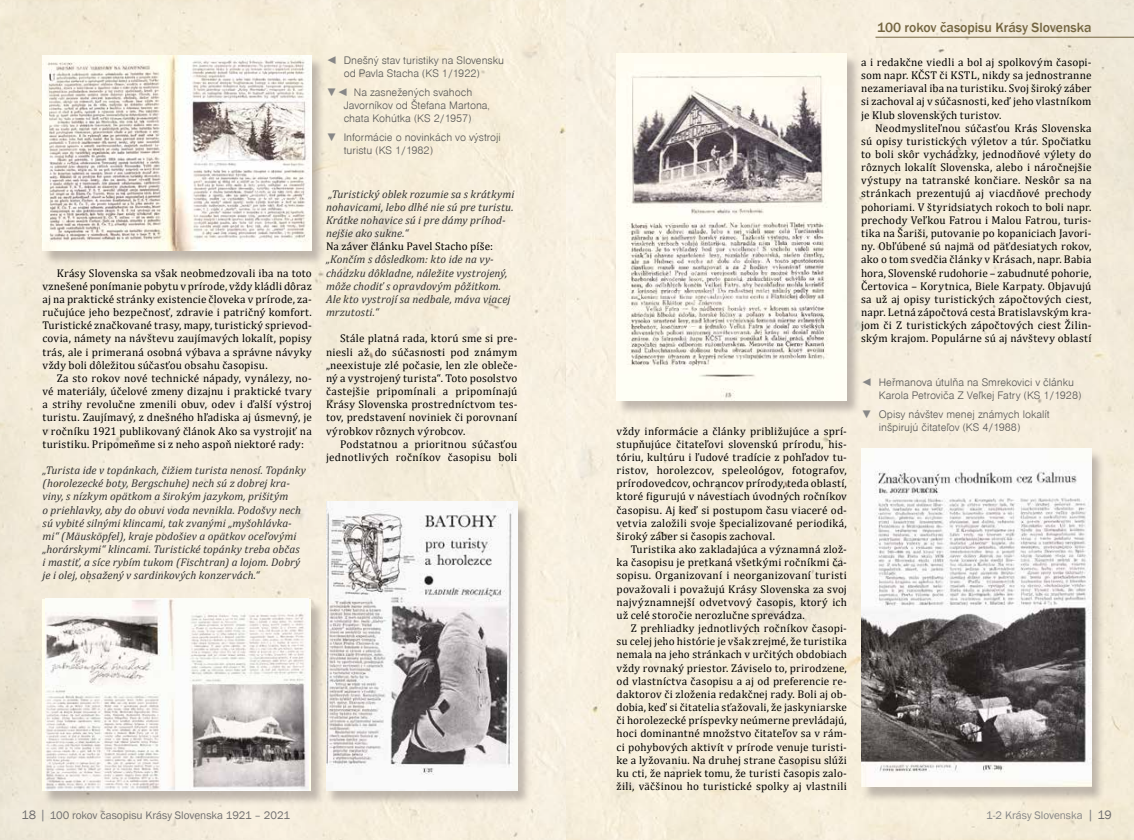
<style>
.page{position:relative;width:1134px;height:840px;background:#f6eddc}
.page>*{position:absolute;margin:0;border:0;box-sizing:border-box;transform-origin:0 0}
.t1{font:500 13.75px "Franklin Gothic";color:#746642}
.t2{font:11.25px/13.1px "Cambria";letter-spacing:.02em;color:#000;text-align:justify}
.t3{font:italic 11.25px/13.1px "Cambria";letter-spacing:.005em;color:#333332}
.t4{font:300 11.25px/13.1px "Nimbus Sans DEE";color:#575756}
.t5{font:11.25px "Franklin Gothic";color:#706f6f}
.t6{font:11.25px "Franklin Gothic";color:#878787}
.s1{font-family:"Franklin Gothic";font-weight:400;color:#878787}
.s2{font-size:12.5px}
.s3{font-size:13.75px;color:#878787}
.s4{font-size:13.75px}
.s5{font-size:12.5px;color:#706f6f}
</style>
<div class="page">
<div style="left:43px;top:601px;width:282px;height:204px;background:#8c827e;opacity:.5"></div>
<img style="left:45px;top:599px;width:263px;height:191px">
<div style="left:43px;top:57px;width:282px;height:209px;background:#8c827e;opacity:.5"></div>
<img style="left:43px;top:55px;width:268px;height:196px">
<div style="left:327px;top:503px;width:204px;height:303px;background:#8c827e;opacity:.5"></div>
<img style="left:326px;top:501px;width:191px;height:289px">
<div style="left:617px;top:55px;width:244px;height:360px;background:#8c827e;opacity:.5"></div>
<img style="left:617px;top:53px;width:230px;height:347px">
<div style="left:862px;top:451px;width:243px;height:351px;background:#8c827e;opacity:.5"></div>
<img style="left:861px;top:449px;width:230px;height:338px">
<hr style="left:875px;top:37px;width:259px;height:1px;background:#746642">
<p class="t4" style="left:326px;top:54px;width:180px;text-align:center"><span class="s1">◄</span> Dnešný stav turistiky na Slovensku od Pavla Stacha (KS 1/1922)</p>
<p class="t4" style="left:344px;top:85px;width:148px;text-indent:-18px"><span class="s1">▼◄</span> Na zasnežených svahoch<br>Javorníkov od Štefana Martona, chata Kohútka (KS 2/1957)</p>
<p class="t4" style="left:344px;top:131px;width:159px;text-indent:-18px"><span class="s1">▼</span> Informácie o novinkách vo výstroji turistu (KS 1/1982)</p>
<p class="t2" style="left:43px;top:266px;width:271px;text-indent:14px">Krásy Slovenska sa však neobmedzovali iba na toto vznešené ponímanie pobytu v prírode, vždy kládli dôraz aj na praktické stránky existencie človeka v prírode, za&shy;ručujúce jeho bezpečnosť, zdravie i patričný komfort.<br>Turistické značkované trasy, mapy, turistický sprievod&shy;covia, námety na návštevu zaujímavých lokalít, popisy trás, ale i primeraná osobná výbava a správne návyky vždy boli dôležitou súčasťou obsahu časopisu.</p>
<p class="t2" style="left:43px;top:371px;width:271px;text-indent:14px">Za sto rokov nové technické nápady, vynálezy, no&shy;vé materiály, účelové zmeny dizajnu i praktické tvary a strihy revolučne zmenili obuv, odev i ďalší výstroj turistu. Zaujímavý, z dnešného hľadiska aj úsmevný, je v ročníku 1921 publikovaný článok Ako sa vystrojiť na turistiku. Pripomeňme si z neho aspoň niektoré rady:</p>
<p class="t3" style="left:43px;top:463px;width:265px">„Turista ide v topánkach, čižiem turista nenosí. Topánky (horolezecké boty, Bergschuhe) nech sú z dobrej kra&shy;viny, s nízkym opätkom a širokým jazykom, prišitým<br>o priehlavky, aby do obuvi voda nevnikla. Podošvy nech sú vybité silnými klincami, tak zvanými „myšohlávka&shy;mi“ (Mäusköpfel), kraje podošiev a opätkov oceľovými „horárskymi“ klincami. Turistické topánky treba občas<br>i mastiť, a síce rybím tukom (Fischtran) a lojom. Dobrý je i olej, obsažený v sardinkových konzervách.“</p>
<p class="t3" style="left:326px;top:187px;width:190px">„Turistický oblek rozumie sa s krátkymi nohavicami, lebo dlhé nie sú pre turistu.<br>Krátke nohavice sú i pre dámy príhod&shy;nejšie ako sukne.“</p>
<p class="t2" style="left:326px;top:240px;width:169px">Na záver článku Pavel Stacho píše:</p>
<p class="t3" style="left:326px;top:252px;width:186px">„Končím s dôsledkom: kto ide na vy&shy;chádzku dôkladne, náležite vystrojený, môže chodiť s opravdovým pôžitkom.<br>Ale kto vystrojí sa nedbale, máva viacej mrzutosti.“</p>
<p class="t2" style="left:326px;top:332px;width:193px;text-indent:14px">Stále platná rada, ktorú sme si pre&shy;niesli až do súčasnosti pod známym „neexistuje zlé počasie, len zle obleče&shy;ný a vystrojený turista“. Toto posolstvo častejšie pripomínali a pripomínajú Krásy Slovenska prostredníctvom tes&shy;tov, predstavení noviniek či porovnaní výrobkov rôznych výrobcov.</p>
<p class="t2" style="left:326px;top:437px;width:193px;text-align:right">Podstatnou a prioritnou súčasťou jednotlivých ročníkov časopisu boli</p>
<p class="t2" style="left:617px;top:424px;width:232px">vždy informácie a články približujúce a sprí&shy;stupňujúce čitateľovi slovenskú prírodu, his&shy;tóriu, kultúru i ľudové tradície z pohľadov tu&shy;ristov, horolezcov, speleológov, fotografov, prírodovedcov, ochrancov prírody, teda oblastí, ktoré figurujú v návestiach úvodných ročníkov časopisu. Aj keď si postupom času viaceré od&shy;vetvia založili svoje špecializované periodiká, široký záber si časopis zachoval.</p>
<p class="t2" style="left:617px;top:542px;width:232px;text-indent:14px">Turistika ako zakladajúca a významná zlož&shy;ka časopisu je pretkaná všetkými ročníkmi ča&shy;sopisu. Organizovaní i neorganizovaní turisti považovali i považujú Krásy Slovenska za svoj najvýznamnejší odvetvový časopis, ktorý ich už celé storočie nerozlučne sprevádza.</p>
<p class="t2" style="left:617px;top:621px;width:232px;text-indent:14px">Z prehliadky jednotlivých ročníkov časopi&shy;su celej jeho histórie je však zrejmé, že turistika nemala na jeho stránkach v určitých obdobiach vždy rovnaký priestor. Záviselo to, prirodzene, od vlastníctva časopisu a aj od preferencie re&shy;daktorov či zloženia redakčnej rady. Boli aj ob&shy;dobia, keď si čitatelia sťažovali, že jaskyniarske či horolezecké príspevky neúmerne prevládajú, hoci dominantné množstvo čitateľov sa v rám&shy;ci pohybových aktivít v prírode venuje turisti&shy;ke a lyžovaniu. Na druhej strane časopisu slúži ku cti, že napriek tomu, že turisti časopis zalo&shy;žili, väčšinou ho turistické spolky aj vlastnili</p>
<p class="t1" style="left:877px;top:19px;width:216px">100 rokov časopisu Krásy Slovenska</p>
<p class="t2" style="left:861px;top:55px;width:232px">a i redakčne viedli a bol aj spolkovým časopi&shy;som napr. KČST či KSTL, nikdy sa jednostranne nezameriaval iba na turistiku. Svoj široký záber si zachoval aj v súčasnosti, keď jeho vlastníkom je Klub slovenských turistov.</p>
<p class="t2" style="left:861px;top:121px;width:232px;text-indent:14px">Neodmysliteľnou súčasťou Krás Slovenska sú opisy turistických výletov a túr. Spočiatku to boli skôr vychádzky, jednodňové výlety do rôznych lokalít Slovenska, alebo i náročnejšie výstupy na tatranské končiare. Neskôr sa na stránkach prezentujú aj viacdňové prechody pohoriami. V štyridsiatych rokoch to boli napr. prechody Veľkou Fatrou i Malou Fatrou, turis&shy;tika na Šariši, putovanie po kopaniciach Javori&shy;ny. Obľúbené sú najmä od päťdesiatych rokov, ako o tom svedčia články v Krásach, napr. Babia hora, Slovenské rudohorie – zabudnuté pohorie, Čertovica – Korytnica, Biele Karpaty. Objavujú sa už aj opisy turistických zápočtových ciest, napr. Letná zápočtová cesta Bratislavským kra&shy;jom či Z turistických zápočtových ciest Žilin&shy;ským krajom. Populárne sú aj návštevy oblastí</p>
<p class="t4" style="left:879px;top:376px;width:204px;text-indent:-18px"><span class="s1">◄</span> Heřmanova útulňa na Smrekovici v článku<br>Karola Petroviča Z Veľkej Fatry (KS 1/1928)</p>
<p class="t4" style="left:879px;top:408px;width:172px;text-indent:-18px"><span class="s1">▼</span> Opisy návštev menej známych lokalít inšpirujú čitateľov (KS 4/1988)</p>
<p class="t5" style="left:22px;top:808px;width:270px"><span class="s2">18</span> <span class="s3">|</span> 100 rokov časopisu Krásy Slovenska 1921 – 2021</p>
<p class="t6" style="left:986px;top:808px;width:127px">1-2 Krásy Slovenska <span class="s4">|</span> <span class="s5">19</span></p>
</div>
